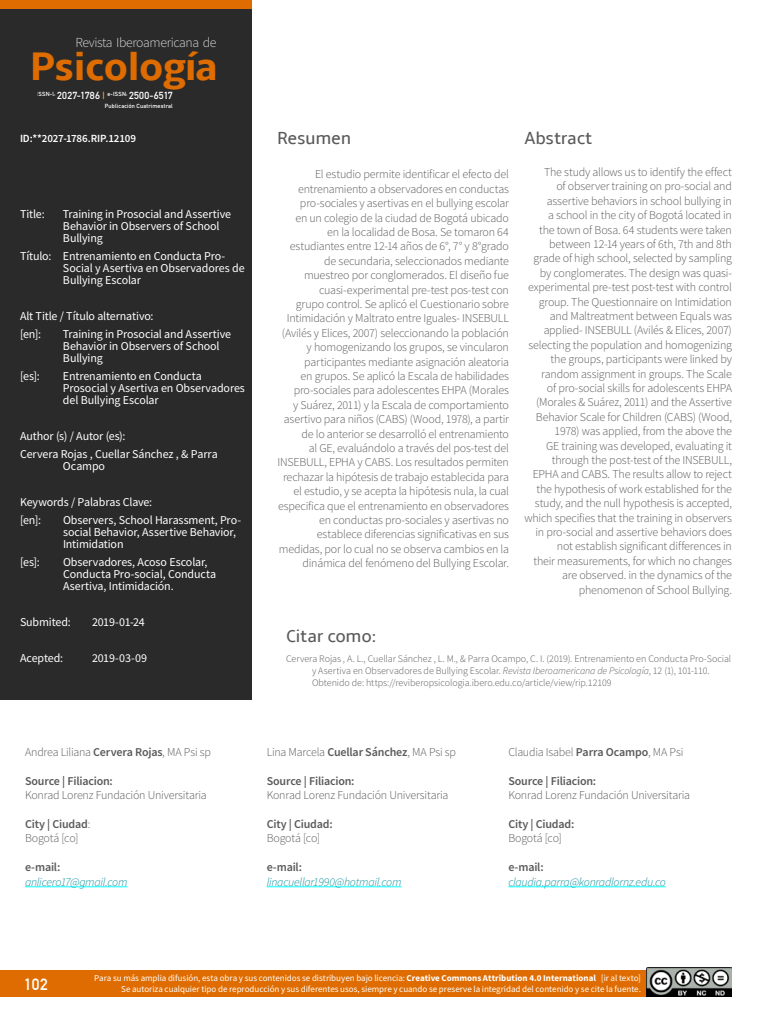
<style>
.page{position:relative;width:768px;height:1024px;background:#fff}
.page>*{position:absolute;margin:0;border:0;box-sizing:border-box;transform-origin:0 0}
.t1{font:700 41px "Amble";letter-spacing:-.015em;color:#df6c00}
.t2{font:18px "Amble";letter-spacing:-.015em;color:#5a5a5a}
.t3{font:700 16px "DIN Alternate";color:#fff}
.t4{font:300 13.8px "Source Sans Pro";letter-spacing:-.025em;color:#d9d9d9}
.t5{font:300 12px/14.4px "Source Sans Pro";letter-spacing:-.015em;color:#5a5a5a;text-align:right}
.t6{font:12px/12px "Source Sans Pro";letter-spacing:-.01em;color:#fff}
.t7{font:600 12px/14.4px "Source Sans Pro";letter-spacing:-.015em;color:#5a5a5a}
.t8{font:italic 300 12px "Source Sans Pro";letter-spacing:-.025em;color:#09909f}
.t9{font:600 11px "Source Sans Pro";letter-spacing:-.015em;color:#fff}
.t10{font:700 10.1px "DIN Alternate";letter-spacing:.02em;color:#fff}
.t11{font:300 10px/12px "Source Sans Pro";letter-spacing:-.005em;color:#5a5a5a}
.t12{font:9px/11px "Source Sans Pro";letter-spacing:-.005em;color:#fff;text-align:right}
.t13{font:700 5.9px "DIN Alternate";letter-spacing:.03em;color:#fff}
.s1{color:#f5b818}
.s2{font-style:italic}
.s3{font-weight:600}
.s4{font-weight:300}
.s5{font-weight:700}
</style>
<div class="page">
<div style="left:0;top:0;width:252px;height:700px;background:#2a2a2a"></div>
<div style="left:0;top:0;width:252px;height:9px;background:#df6c01"></div>
<div style="left:0;top:970px;width:661px;height:27px;background:#df6c01"></div>
<hr style="left:25px;top:886px;width:102px;height:1px;background:#0ff">
<hr style="left:267px;top:886px;width:134px;height:1px;background:#0ff">
<hr style="left:508px;top:886px;width:158px;height:1px;background:#0ff">
<img style="left:646px;top:967px;width:86px;height:30px">
<p class="t4" style="left:75px;top:34px;width:143px">Revista Iberoamericana de</p>
<h1 class="t1" style="left:30px;top:42px;width:190px">Psicología</h1>
<p class="t10" style="left:37px;top:88px;width:138px"><sup>ISSN-l:</sup> 2027-1786 <span class="s1">|</span> <sup>e-ISSN:</sup> 2500-6517</p>
<p class="t13" style="left:105px;top:101px;width:69px">Publicación Cuatrimestral</p>
<p class="t9" style="left:20px;top:131px;width:118px">ID:**2027-1786.RIP.12109</p>
<p class="t6" style="left:20px;top:208px;width:26px">Title:</p>
<p class="t6" style="left:63px;top:208px;width:170px">Training in Prosocial and Assertive<br>Behavior in Observers of School<br>Bullying</p>
<p class="t6" style="left:63px;top:250px;width:183px;text-indent:-43px">Título: Entrenamiento en Conducta Pro-<br>Social y Asertiva en Observadores de<br>Bullying Escolar</p>
<p class="t6" style="left:20px;top:307px;width:135px;line-height:18px">Alt Title / Título alternativo: [en]:</p>
<p class="t6" style="left:63px;top:328px;width:170px">Training in Prosocial and Assertive<br>Behavior in Observers of School<br>Bullying</p>
<p class="t6" style="left:20px;top:370px;width:21px">[es]:</p>
<p class="t6" style="left:63px;top:370px;width:184px">Entrenamiento en Conducta<br>Prosocial y Asertiva en Observadores del Bullying Escolar</p>
<p class="t6" style="left:20px;top:427px;width:199px;line-height:18px">Author (s) / Autor (es):<br>Cervera Rojas , Cuellar Sánchez , &amp; Parra</p>
<p class="t6" style="left:63px;top:460px;width:44px">Ocampo</p>
<p class="t6" style="left:20px;top:493px;width:134px;line-height:18px">Keywords / Palabras Clave: [en]:</p>
<p class="t6" style="left:63px;top:514px;width:180px">Observers, School Harassment, Pro&shy;social Behavior, Assertive Behavior,<br>Intimidation</p>
<p class="t6" style="left:20px;top:556px;width:21px">[es]:</p>
<p class="t6" style="left:63px;top:556px;width:155px">Observadores, Acoso Escolar,<br>Conducta Pro-social, Conducta<br>Asertiva, Intimidación.</p>
<p class="t6" style="left:20px;top:616px;width:52px">Submited:</p>
<p class="t6" style="left:92px;top:616px;width:54px">2019-01-24</p>
<p class="t6" style="left:20px;top:652px;width:45px">Acepted:</p>
<p class="t6" style="left:92px;top:652px;width:57px">2019-03-09</p>
<h2 class="t2" style="left:277px;top:127px;width:76px">Resumen</h2>
<p class="t5" style="left:278px;top:167px;width:233px">El estudio permite identificar el efecto del entrenamiento a observadores en conductas pro-sociales y asertivas en el bullying escolar<br>en un colegio de la ciudad de Bogotá ubicado<br>en la localidad de Bosa. Se tomaron 64 estudiantes entre 12-14 años de 6°, 7° y 8°grado de secundaria, seleccionados mediante muestreo por conglomerados. El diseño fue cuasi-experimental pre-test pos-test con<br>grupo control. Se aplicó el Cuestionario sobre Intimidación y Maltrato entre Iguales- INSEBULL (Avilés y Elices, 2007) seleccionando la población y homogenizando los grupos, se vincularon participantes mediante asignación aleatoria<br>en grupos. Se aplicó la Escala de habilidades pro-sociales para adolescentes EHPA (Morales<br>y Suárez, 2011) y la Escala de comportamiento asertivo para niños (CABS) (Wood, 1978), a partir de lo anterior se desarrolló el entrenamiento<br>al GE, evaluándolo a través del pos-test del INSEBULL, EPHA y CABS. Los resultados permiten rechazar la hipótesis de trabajo establecida para el estudio, y se acepta la hipótesis nula, la cual especifica que el entrenamiento en observadores en conductas pro-sociales y asertivas no establece diferencias significativas en sus medidas, por lo cual no se observa cambios en la dinámica del fenómeno del Bullying Escolar.</p>
<h2 class="t2" style="left:524px;top:127px;width:70px">Abstract</h2>
<p class="t5" style="left:524px;top:165px;width:209px">The study allows us to identify the effect<br>of observer training on pro-social and assertive behaviors in school bullying in<br>a school in the city of Bogotá located in<br>the town of Bosa. 64 students were taken between 12-14 years of 6th, 7th and 8th grade of high school, selected by sampling by conglomerates. The design was quasi&shy;experimental pre-test post-test with control group. The Questionnaire on Intimidation and Maltreatment between Equals was applied- INSEBULL (Avilés &amp; Elices, 2007) selecting the population and homogenizing the groups, participants were linked by random assignment in groups. The Scale<br>of pro-social skills for adolescents EHPA (Morales &amp; Suárez, 2011) and the Assertive Behavior Scale for Children (CABS) (Wood, 1978) was applied, from the above the<br>GE training was developed, evaluating it through the post-test of the INSEBULL, EPHA and CABS. The results allow to reject the hypothesis of work established for the study, and the null hypothesis is accepted, which specifies that the training in observers in pro-social and assertive behaviors does not establish significant differences in<br>their measurements, for which no changes are observed. in the dynamics of the phenomenon of School Bullying.</p>
<h2 class="t2" style="left:286px;top:625px;width:92px">Citar como:</h2>
<p class="t11" style="left:312px;top:652px;width:421px;text-indent:-26px">Cervera Rojas , A. L., Cuellar Sánchez , L. M., &amp; Parra Ocampo, C. I. (2019). Entrenamiento en Conducta Pro-Social y Asertiva en Observadores de Bullying Escolar. <span class="s2">Revista Iberoamericana de Psicología</span>, 12 (1), 101-110.<br>Obtenido de: https://reviberopsicologia.ibero.edu.co/article/view/rip.12109</p>
<p class="t5" style="left:25px;top:745px;width:188px">Andrea Liliana <span class="s3">Cervera Rojas</span>, MA Psi sp</p>
<p class="t7" style="left:25px;top:773px;width:89px">Source | Filiacion:</p>
<p class="t5" style="left:25px;top:788px;width:183px">Konrad Lorenz Fundación Universitaria</p>
<p class="t7" style="left:25px;top:817px;width:67px">City | Ciudad<span class="s4">:<br>Bogotá [co]</span></p>
<p class="t7" style="left:25px;top:860px;width:37px">e-mail:</p>
<p class="t8" style="left:25px;top:874px;width:104px">anlicero17@gmail.com</p>
<p class="t5" style="left:267px;top:745px;width:191px">Lina Marcela <span class="s3">Cuellar Sánchez</span>, MA Psi sp</p>
<p class="t7" style="left:267px;top:773px;width:89px">Source | Filiacion:</p>
<p class="t5" style="left:267px;top:788px;width:183px">Konrad Lorenz Fundación Universitaria</p>
<p class="t7" style="left:267px;top:817px;width:68px">City | Ciudad:</p>
<p class="t5" style="left:267px;top:831px;width:55px">Bogotá [co]</p>
<p class="t7" style="left:267px;top:860px;width:37px">e-mail:</p>
<p class="t8" style="left:267px;top:874px;width:136px">linacuellar1990@hotmail.com</p>
<p class="t5" style="left:508px;top:745px;width:177px">Claudia Isabel <span class="s3">Parra Ocampo</span>, MA Psi</p>
<p class="t7" style="left:508px;top:773px;width:89px">Source | Filiacion:</p>
<p class="t5" style="left:508px;top:788px;width:183px">Konrad Lorenz Fundación Universitaria</p>
<p class="t7" style="left:508px;top:817px;width:68px">City | Ciudad:</p>
<p class="t5" style="left:508px;top:831px;width:55px">Bogotá [co]</p>
<p class="t7" style="left:508px;top:860px;width:37px">e-mail:</p>
<p class="t8" style="left:508px;top:874px;width:159px">claudia.parra@konradlornz.edu.co</p>
<h3 class="t3" style="left:24px;top:972px;width:25px">102</h3>
<p class="t12" style="left:94px;top:973px;width:548px">Para su más amplia difusión, esta obra y sus contenidos se distribuyen bajo licencia: <span class="s5">Creative Commons Attribution 4.0 International</span> [ir al texto]<br>Se autoriza cualquier tipo de reproducción y sus diferentes usos, siempre y cuando se preserve la integridad del contenido y se cite la fuente.</p>
</div>
